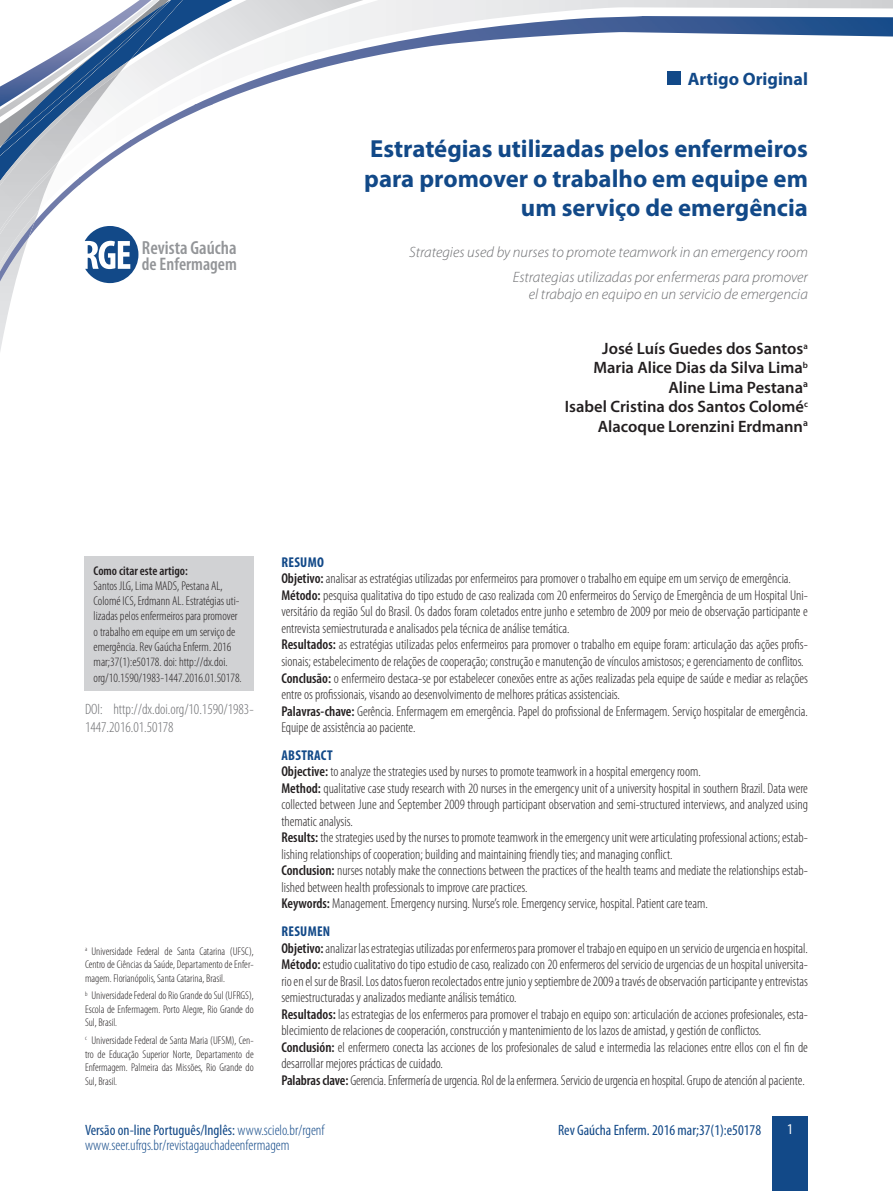
<style>
.page{position:relative;width:893px;height:1191px;background:#fff}
.page>*{position:absolute;margin:0;border:0;box-sizing:border-box;transform-origin:0 0}
.t1{font:700 24.75px/29.7px "Myriad Pro";color:#124988;text-align:right}
.t2{font:600 condensed 19.05px "Myriad Pro";color:#939598}
.t3{font:600 condensed 18.15px "Myriad Pro";color:#939598}
.t4{font:700 18px "Myriad Pro";color:#124988}
.t5{font:600 16.5px/19.5px "Myriad Pro";color:#231f20;text-align:right}
.t6{font:italic 300 15px/25px "Myriad Pro";color:#6c6d70;text-align:right}
.t7{font:condensed 15px "Myriad Pro";color:#124988}
.t8{font:300 condensed 15px/18px "Myriad Pro";color:#6c6d70}
.t9{font:300 condensed 15px "Myriad Pro";color:#124988}
.t10{font:condensed 15px "Myriad Pro";color:#fff}
.t11{font:300 condensed 14.25px/16.5px "Myriad Pro";color:#231f20}
.t12{font:300 condensed 12.75px/15.3px "Myriad Pro";color:#231f20}
.t13{font:600 condensed 12.75px "Myriad Pro";color:#231f20}
.t14{font:300 condensed 11.25px/13.5px "Myriad Pro";color:#231f20;text-align:justify}
.s1{font-weight:700;color:#124988}
.s2{font-weight:600}
.s3{font-weight:300}
</style>
<div class="page">
<div style="left:772px;top:1116px;width:36px;height:75px;background:#124988"></div>
<svg style="left:232px;top:0;width:661px;height:97px"></svg>
<svg style="left:0;top:0;width:232px;height:351px"></svg>
<div style="left:668px;top:72px;width:13px;height:13px;background:#124988"></div>
<div style="left:85px;top:556px;width:169px;height:134px;background:#d1d2d4"></div>
<h2 class="t2" style="left:142px;top:237px;width:96px">Revista Gaúcha</h2>
<p class="t3" style="left:142px;top:254px;width:96px">de Enfermagem</p>
<p class="t4" style="left:688px;top:67px;width:122px">Artigo Original</p>
<h1 class="t1" style="left:364px;top:133px;width:445px">Estratégias utilizadas pelos enfermeiros para promover o trabalho em equipe em um serviço de emergência</h1>
<p class="t6" style="left:409px;top:240px;width:400px">Strategies used by nurses to promote teamwork in an emergency room<br>Estrategias utilizadas por enfermeras para promover</p>
<p class="t6" style="left:529px;top:282px;width:281px">el trabajo en equipo en un servicio de emergencia</p>
<p class="t5" style="left:565px;top:339px;width:244px">José Luís Guedes dos Santos<sup>a<br></sup>Maria Alice Dias da Silva Lima<sup>b<br></sup>Aline Lima Pestana<sup>a<br></sup>Isabel Cristina dos Santos Colomé<sup>c<br></sup>Alacoque Lorenzini Erdmann<sup>a</sup></p>
<p class="t13" style="left:94px;top:563px;width:96px">Como citar este artigo:</p>
<p class="t12" style="left:94px;top:578px;width:150px">Santos JLG, Lima MADS, Pestana AL, Colomé ICS, Erdmann AL. Estratégias uti&shy;lizadas pelos enfermeiros para promover o trabalho em equipe em um serviço de emergência. Rev Gaúcha Enferm. 2016 mar;37(1):e50178. doi: http://dx.doi. org/10.1590/1983-1447.2016.01.50178.</p>
<p class="t8" style="left:85px;top:701px;width:170px">DOI: http://dx.doi.org/10.1590/1983-<br>1447.2016.01.50178</p>
<p class="t14" style="left:85px;top:944px;width:170px"><sup>a</sup> Universidade Federal de Santa Catarina (UFSC), Centro de Ciências da Saúde, Departamento de Enfer&shy;magem. Florianópolis, Santa Catarina, Brasil.</p>
<p class="t14" style="left:85px;top:989px;width:170px"><sup>b</sup> Universidade Federal do Rio Grande do Sul (UFRGS), Escola de Enfermagem. Porto Alegre, Rio Grande do Sul, Brasil.</p>
<p class="t14" style="left:85px;top:1034px;width:170px"><sup>c</sup> Universidade Federal de Santa Maria (UFSM), Cen&shy;tro de Educação Superior Norte, Departamento de Enfermagem. Palmeira das Missões, Rio Grande do Sul, Brasil.</p>
<p class="t11" style="left:281px;top:554px;width:528px"><span class="s1">RESUMO<br></span><span class="s2">Objetivo:</span> analisar as estratégias utilizadas por enfermeiros para promover o trabalho em equipe em um serviço de emergência.<br><span class="s2">Método:</span> pesquisa qualitativa do tipo estudo de caso realizada com 20 enfermeiros do Serviço de Emergência de um Hospital Uni&shy;versitário da região Sul do Brasil. Os dados foram coletados entre junho e setembro de 2009 por meio de observação participante e entrevista semiestruturada e analisados pela técnica de análise temática.<br><span class="s2">Resultados:</span> as estratégias utilizadas pelos enfermeiros para promover o trabalho em equipe foram: articulação das ações profis&shy;sionais; estabelecimento de relações de cooperação; construção e manutenção de vínculos amistosos; e gerenciamento de conflitos.<br><span class="s2">Conclusão:</span> o enfermeiro destaca-se por estabelecer conexões entre as ações realizadas pela equipe de saúde e mediar as relações entre os profissionais, visando ao desenvolvimento de melhores práticas assistenciais.<br><span class="s2">Palavras-chave:</span> Gerência. Enfermagem em emergência. Papel do profissional de Enfermagem. Serviço hospitalar de emergência.<br>Equipe de assistência ao paciente.</p>
<p class="t11" style="left:281px;top:747px;width:528px"><span class="s1">ABSTRACT<br></span><span class="s2">Objective:</span> to analyze the strategies used by nurses to promote teamwork in a hospital emergency room.<br><span class="s2">Method:</span> qualitative case study research with 20 nurses in the emergency unit of a university hospital in southern Brazil. Data were collected between June and September 2009 through participant observation and semi-structured interviews, and analyzed using thematic analysis.<br><span class="s2">Results:</span> the strategies used by the nurses to promote teamwork in the emergency unit were articulating professional actions; estab&shy;lishing relationships of cooperation; building and maintaining friendly ties; and managing conflict.<br><span class="s2">Conclusion:</span> nurses notably make the connections between the practices of the health teams and mediate the relationships estab&shy;lished between health professionals to improve care practices.<br><span class="s2">Keywords:</span> Management. Emergency nursing. Nurse’s role. Emergency service, hospital. Patient care team.</p>
<p class="t11" style="left:281px;top:923px;width:528px"><span class="s1">RESUMEN<br></span><span class="s2">Objetivo:</span> analizar las estrategias utilizadas por enfermeros para promover el trabajo en equipo en un servicio de urgencia en hospital.<br><span class="s2">Método:</span> estudio cualitativo do tipo estudio de caso, realizado con 20 enfermeros del servicio de urgencias de un hospital universita&shy;rio en el sur de Brasil. Los datos fueron recolectados entre junio y septiembre de 2009 a través de observación participante y entrevistas semiestructuradas y analizados mediante análisis temático.<br><span class="s2">Resultados:</span> las estrategias de los enfermeros para promover el trabajo en equipo son: articulación de acciones profesionales, esta&shy;blecimiento de relaciones de cooperación, construcción y mantenimiento de los lazos de amistad, y gestión de conflictos.<br><span class="s2">Conclusión:</span> el enfermero conecta las acciones de los profesionales de salud e intermedia las relaciones entre ellos con el fin de desarrollar mejores prácticas de cuidado.<br><span class="s2">Palabras clave:</span> Gerencia. Enfermería de urgencia. Rol de la enfermera. Servicio de urgencia en hospital. Grupo de atención al paciente.</p>
<p class="t7" style="left:85px;top:1122px;width:241px">Versão on-line Português/Inglês: <span class="s3">www.scielo.br/rgenf</span></p>
<p class="t7" style="left:558px;top:1122px;width:205px">Rev Gaúcha Enferm. 2016 mar;37(1):e50178</p>
<p class="t10" style="left:787px;top:1121px;width:7px">1</p>
<p class="t9" style="left:85px;top:1137px;width:206px">www.seer.ufrgs.br/revistagauchadeenfermagem</p>
</div>
